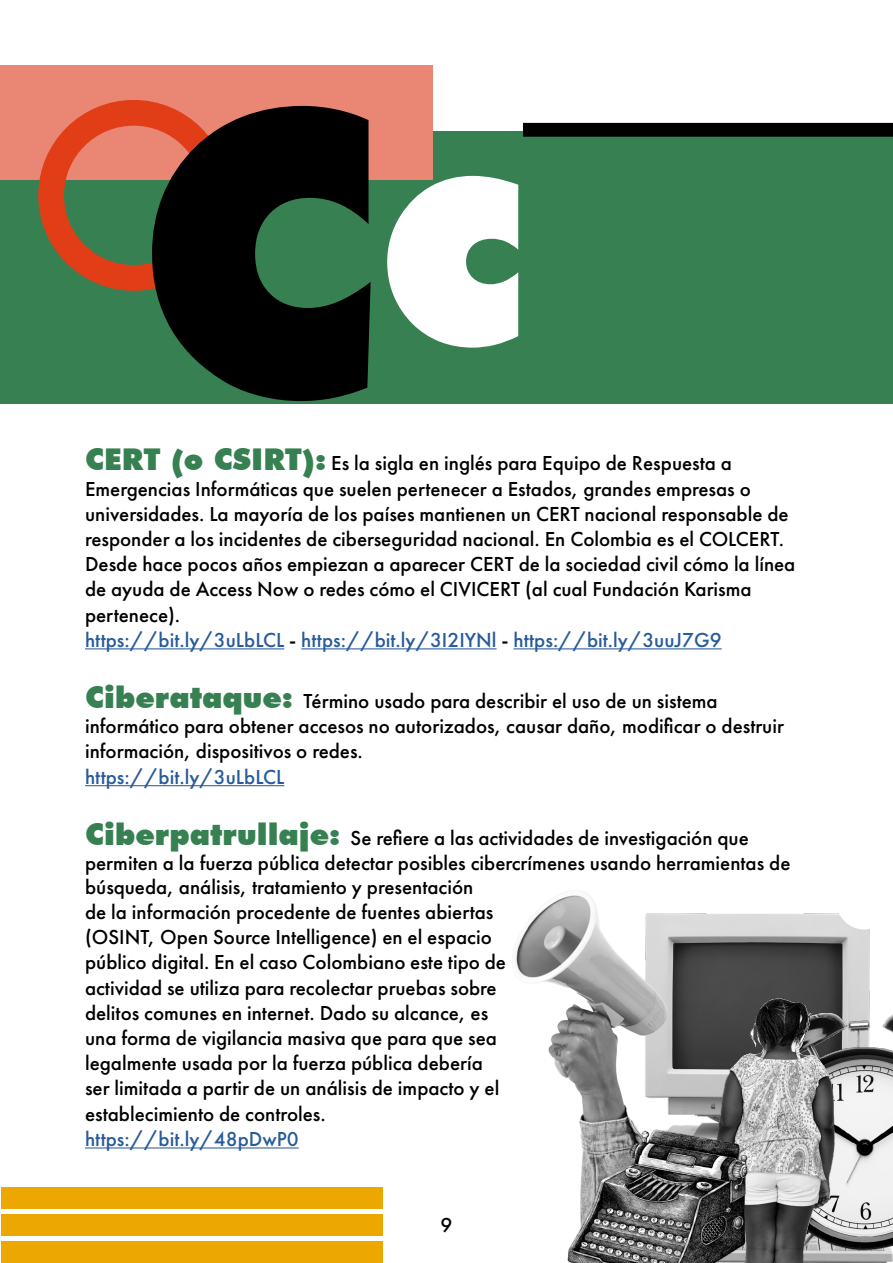
<style>
.page{position:relative;width:893px;height:1263px;background:#fff}
.page>*{position:absolute;margin:0;border:0;box-sizing:border-box;transform-origin:0 0}
.t1{font:900 393px "Futura BT";color:#000}
.t2{font:500 21px/25px "Futura PT";color:#000}
.t3{font:500 21px "Futura PT";color:#275b9b}
.s1{font-size:318px;color:#fff}
.s2{font-family:"Futura BT";font-weight:900;font-size:30px;color:#378052}
.s3{color:#275b9b}
</style>
<div class="page">
<div style="left:0;top:2px;width:893px;height:402px;background:#378052"></div>
<div style="left:1px;top:0;width:892px;height:130px;background:#fff"></div>
<img style="left:774px;top:913px;width:96px;height:69px">
<div style="left:0;top:66px;width:432px;height:114px;background:#e98674"></div>
<div style="left:836px;top:873px;width:56px;height:56px;background:#fff;border-radius:50%"></div>
<div style="left:1px;top:1188px;width:381px;height:21px;background:#eca700"></div>
<div style="left:1px;top:1214px;width:381px;height:22px;background:#eca700"></div>
<div style="left:1px;top:1241px;width:381px;height:22px;background:#eca700"></div>
<svg style="left:523px;top:123px;width:370px;height:14px;background:#010201"></svg>
<svg style="left:38px;top:100px;width:191px;height:191px"></svg>
<img style="left:382px;top:893px;width:392px;height:370px">
<img style="left:670px;top:982px;width:223px;height:281px">
<img style="left:564px;top:1118px;width:188px;height:145px">
<hr style="left:85px;top:648px;width:199px;height:1px;background:#275b9b">
<hr style="left:301px;top:648px;width:196px;height:1px;background:#275b9b">
<hr style="left:513px;top:648px;width:209px;height:1px;background:#275b9b">
<hr style="left:85px;top:785px;width:199px;height:1px;background:#275b9b">
<hr style="left:85px;top:1147px;width:214px;height:1px;background:#275b9b">
<h1 class="t1" style="left:136px;top:15px;width:393px">C<span class="s1">c</span></h1>
<p class="t2" style="left:85px;top:451px;width:712px"><span class="s2">CERT (o CSIRT):</span> Es la sigla en inglés para Equipo de Respuesta a Emergencias Informáticas que suelen pertenecer a Estados, grandes empresas o universidades. La mayoría de los países mantienen un CERT nacional responsable de responder a los incidentes de ciberseguridad nacional. En Colombia es el COLCERT.<br>Desde hace pocos años empiezan a aparecer CERT de la sociedad civil cómo la línea de ayuda de Access Now o redes cómo el CIVICERT (al cual Fundación Karisma pertenece).<br><span class="s3">https://bit.ly/3uLbLCL</span> - <span class="s3">https://bit.ly/3I2IYNl</span> - <span class="s3">https://bit.ly/3uuJ7G9</span></p>
<p class="t2" style="left:85px;top:688px;width:700px"><span class="s2">Ciberataque:</span> Término usado para describir el uso de un sistema informático para obtener accesos no autorizados, causar daño, modificar o destruir información, dispositivos o redes.</p>
<p class="t3" style="left:85px;top:764px;width:201px">https://bit.ly/3uLbLCL</p>
<p class="t2" style="left:85px;top:825px;width:707px"><span class="s2">Ciberpatrullaje:</span> Se refiere a las actividades de investigación que permiten a la fuerza pública detectar posibles cibercrímenes usando herramientas de búsqueda, análisis, tratamiento y presentación<br>de la información procedente de fuentes abiertas<br>(OSINT, Open Source Intelligence) en el espacio<br>público digital. En el caso Colombiano este tipo de<br>actividad se utiliza para recolectar pruebas sobre<br>delitos comunes en internet. Dado su alcance, es<br>una forma de vigilancia masiva que para que sea<br>legalmente usada por la fuerza pública debería<br>ser limitada a partir de un análisis de impacto y el<br>establecimiento de controles.</p>
<p class="t3" style="left:85px;top:1126px;width:215px">https://bit.ly/48pDwP0</p>
<p class="t2" style="left:440px;top:1212px;width:13px">9</p>
</div>
